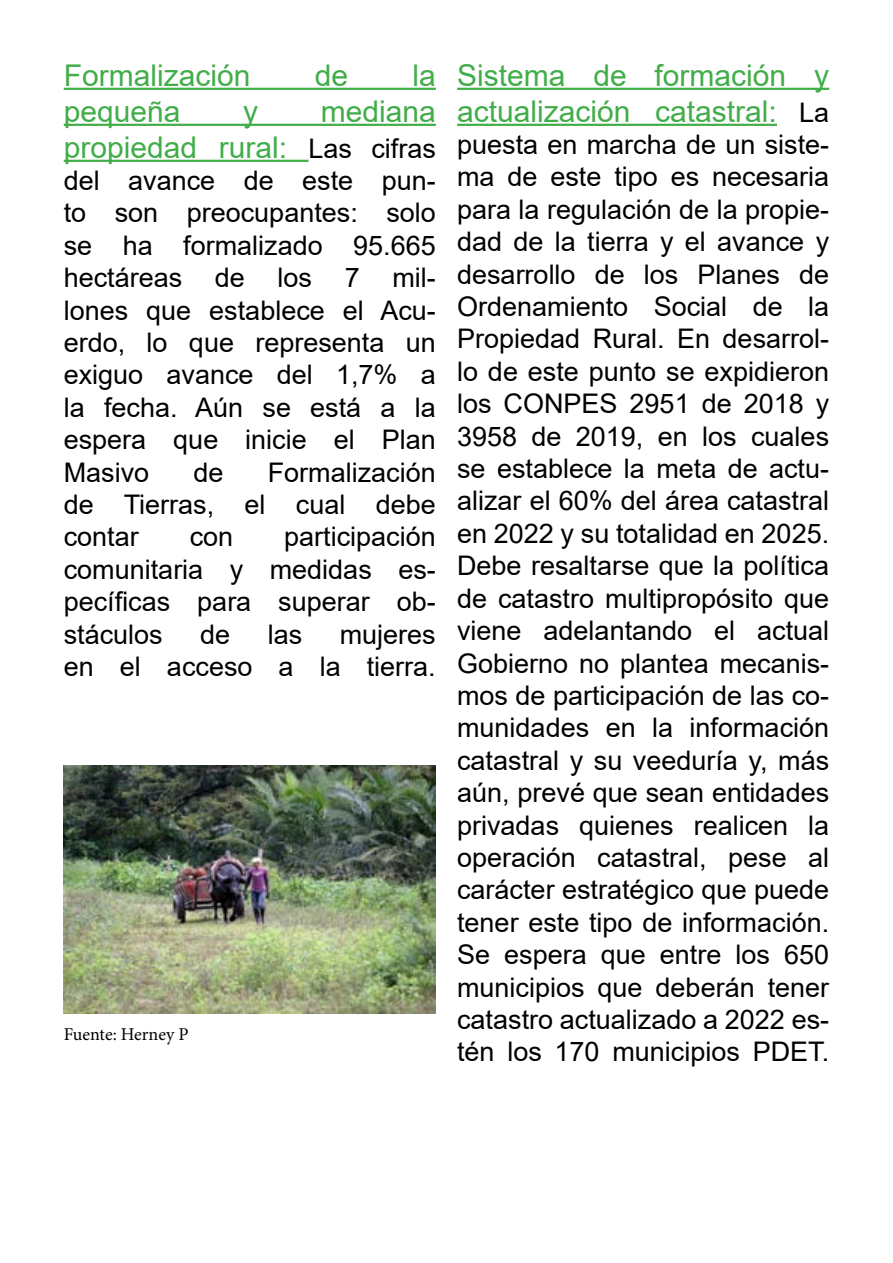
<style>
.page{position:relative;width:893px;height:1263px;background:#fff}
.page>*{position:absolute;margin:0;border:0;box-sizing:border-box;transform-origin:0 0}
.t1{font:30px/36px "Arial";color:#41ad49;text-align:right}
.t2{font:27px/32.4px "Arial";color:#000;text-align:justify}
.t3{font:18px "Minion Pro";color:#000}
.s1{font-size:27px;color:#000}
</style>
<div class="page">
<hr style="left:64px;top:88px;width:372px;height:2px;background:#41ad49">
<hr style="left:64px;top:124px;width:372px;height:2px;background:#41ad49">
<hr style="left:64px;top:160px;width:244px;height:2px;background:#41ad49">
<hr style="left:457px;top:88px;width:372px;height:2px;background:#41ad49">
<hr style="left:457px;top:124px;width:320px;height:2px;background:#41ad49">
<img style="left:64px;top:765px;width:372px;height:248px">
<p class="t1" style="left:64px;top:57px;width:188px">Formalización</p>
<p class="t1" style="left:315px;top:57px;width:35px">de</p>
<p class="t1" style="left:412px;top:57px;width:25px">la</p>
<p class="t1" style="left:64px;top:93px;width:118px">pequeña</p>
<p class="t1" style="left:243px;top:93px;width:16px">y</p>
<p class="t1" style="left:64px;top:93px;width:374px">mediana<br>propiedad rural: <span class="s1">Las cifras</span></p>
<p class="t2" style="left:64px;top:164px;width:374px">del avance de este pun&shy;to son preocupantes: solo se ha formalizado 95.665 hectáreas de los 7 mil&shy;lones que establece el Acu&shy;erdo, lo que representa un exiguo avance del 1,7% a la fecha. Aún se está a la espera que inicie el Plan Masivo</p>
<p class="t2" style="left:64px;top:456px;width:374px;text-indent:204px">Formalización de Tierras, el cual debe contar</p>
<p class="t2" style="left:194px;top:456px;width:32px">de</p>
<p class="t2" style="left:64px;top:521px;width:374px;text-indent:220px">participación comunitaria y medidas es&shy;pecíficas para superar ob&shy;stáculos</p>
<p class="t2" style="left:190px;top:521px;width:45px">con</p>
<p class="t2" style="left:64px;top:618px;width:374px;text-align:right">mujeres<br>en el acceso a la tierra.</p>
<p class="t2" style="left:200px;top:618px;width:32px">de</p>
<p class="t2" style="left:268px;top:618px;width:36px">las</p>
<p class="t3" style="left:64px;top:1022px;width:126px">Fuente: Herney P</p>
<p class="t1" style="left:457px;top:57px;width:374px;text-align:left">Sistema de formación y actualización catastral: <span class="s1">La</span></p>
<p class="t2" style="left:457px;top:128px;width:374px">puesta en marcha de un siste&shy;ma de este tipo es necesaria para la regulación de la propie&shy;dad de la tierra y el avance y desarrollo de los Planes de Ordenamiento Social de la Propiedad Rural. En desarrol&shy;lo de este punto se expidieron los CONPES 2951 de 2018 y 3958 de 2019, en los cuales se establece la meta de actu&shy;alizar el 60% del área catastral en 2022 y su totalidad en 2025.<br>Debe resaltarse que la política de catastro multipropósito que viene adelantando el actual Gobierno no plantea mecanis&shy;mos de participación de las co&shy;munidades en la información catastral y su veeduría y, más aún, prevé que sean entidades privadas quienes realicen la operación catastral, pese al carácter estratégico que puede tener este tipo de información.<br>Se espera que entre los 650 municipios que deberán tener catastro actualizado a 2022 es&shy;tén los 170 municipios PDET.</p>
</div>
